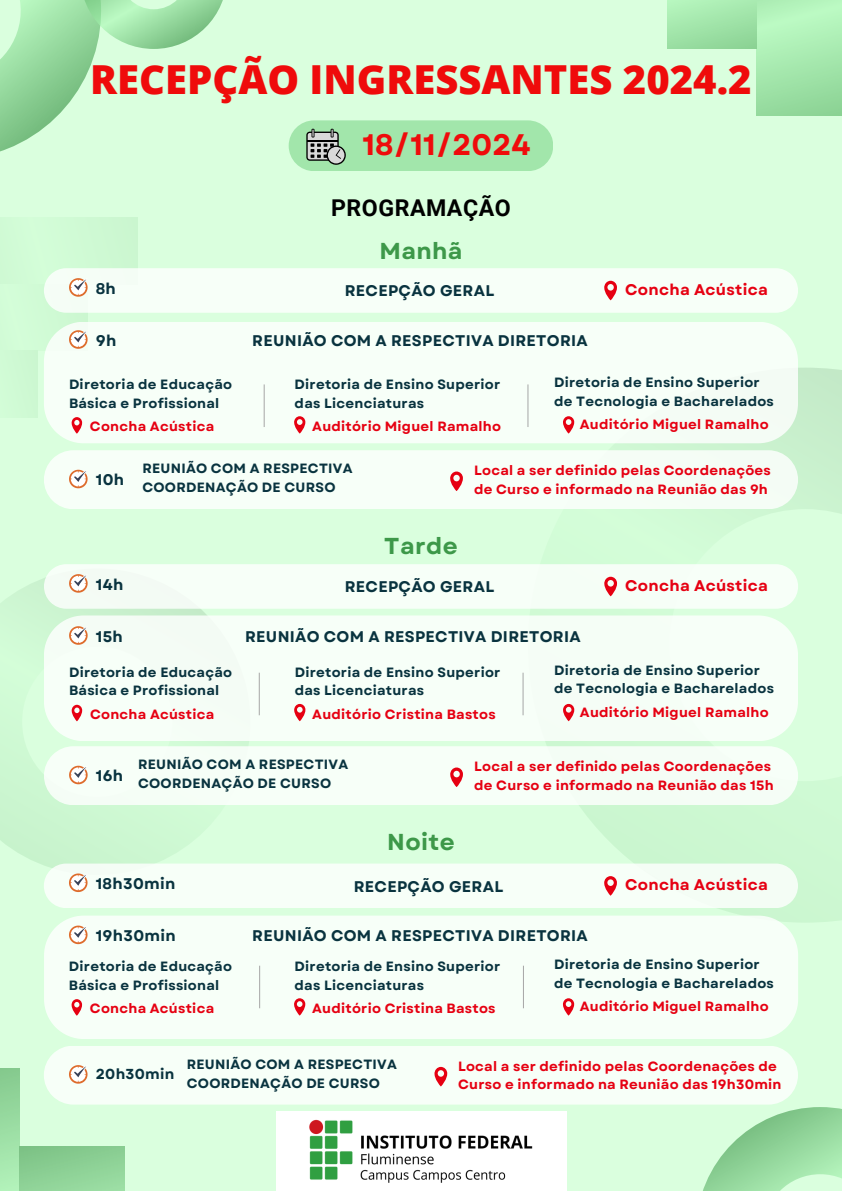
<style>
.page{position:relative;width:842px;height:1191px;background:#fff}
.page>*{position:absolute;margin:0;border:0;box-sizing:border-box;transform-origin:0 0}
.t1{font:800 40px "Open Sans";color:#ef0b0b}
.t2{font:700 29.6px "Garet";color:#ef0b0b}
.t3{font:700 23.2px "Roboto";letter-spacing:.025em;color:#000}
.t4{font:700 23px "Garet";letter-spacing:.02em;color:#3d9849}
.t5{font:700 15.4px "Garet";letter-spacing:.02em;color:#09333f}
.t6{font:700 15.4px "Garet";letter-spacing:.02em;color:#e60012}
.t7{font:700 14.4px "Garet";letter-spacing:.02em;color:#09333f}
.t8{font:700 13.4px/18.8px "Garet";letter-spacing:.02em;color:#09333f}
.t9{font:700 13.4px/18.8px "Garet";letter-spacing:.02em;color:#e60012}
</style>
<div class="page">
<div style="left:0;top:0;width:842px;height:1190px;background:#daffde"></div>
<div style="left:0;top:217px;width:137px;height:67px;background:#d0fbd5"></div>
<div style="left:0;top:284px;width:88px;height:66px;background:#d2fcd7"></div>
<div style="left:0;top:350px;width:38px;height:67px;background:#cff9d3"></div>
<svg style="left:528px;top:368px;width:314px;height:554px"></svg>
<div style="left:44px;top:322px;width:754px;height:121px;background:#f7fff8"></div>
<svg style="left:72px;top:417px;width:10px;height:16px"></svg>
<svg style="left:294px;top:416px;width:11px;height:17px"></svg>
<svg style="left:563px;top:416px;width:11px;height:17px"></svg>
<div style="left:44px;top:268px;width:754px;height:45px;background:#f7fff8"></div>
<svg style="left:69px;top:330px;width:19px;height:19px"></svg>
<div style="left:44px;top:450px;width:754px;height:59px;background:#f7fff8"></div>
<svg style="left:69px;top:469px;width:19px;height:19px"></svg>
<svg style="left:450px;top:471px;width:13px;height:20px"></svg>
<svg style="left:0;top:578px;width:250px;height:287px;fill:#cef9d3"></svg>
<div style="left:44px;top:615px;width:754px;height:126px;background:#f7fff8"></div>
<svg style="left:72px;top:704px;width:10px;height:17px"></svg>
<svg style="left:294px;top:703px;width:11px;height:18px"></svg>
<svg style="left:563px;top:703px;width:11px;height:18px"></svg>
<div style="left:44px;top:564px;width:754px;height:44px;background:#f7fff8"></div>
<svg style="left:69px;top:626px;width:19px;height:18px"></svg>
<div style="left:44px;top:746px;width:754px;height:59px;background:#f7fff8"></div>
<svg style="left:69px;top:765px;width:19px;height:19px"></svg>
<svg style="left:450px;top:767px;width:13px;height:20px"></svg>
<div style="left:44px;top:915px;width:754px;height:123px;background:#f7fff8"></div>
<svg style="left:72px;top:999px;width:10px;height:16px"></svg>
<svg style="left:294px;top:998px;width:11px;height:17px"></svg>
<svg style="left:563px;top:998px;width:11px;height:17px"></svg>
<div style="left:44px;top:863px;width:754px;height:45px;background:#f7fff8"></div>
<svg style="left:69px;top:925px;width:19px;height:19px"></svg>
<div style="left:44px;top:1046px;width:754px;height:58px;background:#f7fff8"></div>
<svg style="left:69px;top:1064px;width:19px;height:19px"></svg>
<svg style="left:434px;top:1066px;width:13px;height:20px"></svg>
<svg style="left:0;top:0;width:223px;height:152px"></svg>
<div style="left:289px;top:120px;width:264px;height:51px;background:#a2e6ab;border-radius:25px"></div>
<svg style="left:306px;top:129px;width:40px;height:36px"></svg>
<div style="left:276px;top:1111px;width:290px;height:79px;background:#fff"></div>
<hr style="left:264px;top:384px;width:1px;height:43px;background:#a6a6a6">
<hr style="left:528px;top:384px;width:1px;height:43px;background:#a6a6a6">
<hr style="left:259px;top:672px;width:1px;height:43px;background:#a6a6a6">
<hr style="left:523px;top:672px;width:1px;height:43px;background:#a6a6a6">
<hr style="left:259px;top:965px;width:1px;height:43px;background:#a6a6a6">
<hr style="left:523px;top:965px;width:1px;height:43px;background:#a6a6a6">
<svg style="left:703px;top:1107px;width:139px;height:83px"></svg>
<div style="left:0;top:1068px;width:19px;height:122px;background:linear-gradient(to bottom,#84c98d,#b2f2ba)"></div>
<div style="left:19px;top:1146px;width:105px;height:44px;background:linear-gradient(to right,#85ca8e,#93d69b)"></div>
<div style="left:756px;top:0;width:86px;height:116px;background:linear-gradient(to bottom,#befcc6,#91d79a)"></div>
<div style="left:668px;top:0;width:88px;height:49px;background:linear-gradient(to bottom,#b0f1b8,#91d79a)"></div>
<img style="left:309px;top:1119px;width:224px;height:62px">
<h3 class="t1" style="left:90px;top:52px;width:663px">RECEPÇÃO INGRESSANTES 2024.2</h3>
<p class="t2" style="left:363px;top:123px;width:169px">18/11/2024</p>
<p class="t3" style="left:331px;top:195px;width:181px">PROGRAMAÇÃO</p>
<h5 class="t5" style="left:96px;top:277px;width:22px">8h</h5>
<p class="t5" style="left:96px;top:329px;width:22px">9h</p>
<p class="t4" style="left:379px;top:234px;width:85px">Manhã</p>
<p class="t5" style="left:345px;top:280px;width:151px">RECEPÇÃO GERAL</p>
<h6 class="t5" style="left:252px;top:329px;width:337px">REUNIÃO COM A RESPECTIVA DIRETORIA</h6>
<h4 class="t6" style="left:625px;top:278px;width:144px">Concha Acústica</h4>
<p class="t8" style="left:69px;top:375px;width:165px">Diretoria de Educação<br>Básica e Profissional</p>
<h6 class="t8" style="left:295px;top:375px;width:207px">Diretoria de Ensino Superior das Licenciaturas</h6>
<h5 class="t9" style="left:312px;top:417px;width:190px">Auditório Miguel Ramalho</h5>
<p class="t9" style="left:90px;top:417px;width:126px">Concha Acústica</p>
<p class="t8" style="left:554px;top:373px;width:221px">Diretoria de Ensino Superior de Tecnologia e Bacharelados</p>
<h6 class="t9" style="left:580px;top:415px;width:190px">Auditório Miguel Ramalho</h6>
<p class="t8" style="left:142px;top:459px;width:212px">REUNIÃO COM A RESPECTIVA<br>COORDENAÇÃO DE CURSO</p>
<p class="t5" style="left:96px;top:468px;width:30px">10h</p>
<p class="t9" style="left:474px;top:461px;width:298px">Local a ser definido pelas Coordenações de Curso e informado na Reunião das 9h</p>
<h4 class="t5" style="left:96px;top:573px;width:29px">14h</h4>
<p class="t5" style="left:96px;top:625px;width:29px">15h</p>
<p class="t4" style="left:384px;top:529px;width:75px">Tarde</p>
<p class="t5" style="left:345px;top:575px;width:151px">RECEPÇÃO GERAL</p>
<p class="t5" style="left:245px;top:625px;width:337px">REUNIÃO COM A RESPECTIVA DIRETORIA</p>
<p class="t6" style="left:625px;top:574px;width:144px">Concha Acústica</p>
<p class="t8" style="left:69px;top:662px;width:165px">Diretoria de Educação<br>Básica e Profissional</p>
<p class="t8" style="left:295px;top:662px;width:207px">Diretoria de Ensino Superior das Licenciaturas</p>
<p class="t9" style="left:312px;top:704px;width:185px">Auditório Cristina Bastos</p>
<p class="t9" style="left:90px;top:704px;width:126px">Concha Acústica</p>
<h6 class="t8" style="left:554px;top:660px;width:221px">Diretoria de Ensino Superior de Tecnologia e Bacharelados</h6>
<p class="t9" style="left:580px;top:702px;width:190px">Auditório Miguel Ramalho</p>
<h6 class="t8" style="left:138px;top:755px;width:212px">REUNIÃO COM A RESPECTIVA<br>COORDENAÇÃO DE CURSO</h6>
<h5 class="t5" style="left:96px;top:764px;width:29px">16h</h5>
<p class="t9" style="left:474px;top:757px;width:301px">Local a ser definido pelas Coordenações de Curso e informado na Reunião das 15h</p>
<p class="t5" style="left:96px;top:872px;width:81px">18h30min</p>
<p class="t5" style="left:96px;top:924px;width:81px">19h30min</p>
<p class="t4" style="left:387px;top:825px;width:69px">Noite</p>
<p class="t5" style="left:354px;top:875px;width:151px">RECEPÇÃO GERAL</p>
<p class="t5" style="left:252px;top:924px;width:337px">REUNIÃO COM A RESPECTIVA DIRETORIA</p>
<h6 class="t6" style="left:625px;top:873px;width:144px">Concha Acústica</h6>
<p class="t8" style="left:69px;top:956px;width:165px">Diretoria de Educação<br>Básica e Profissional</p>
<p class="t8" style="left:295px;top:956px;width:207px">Diretoria de Ensino Superior das Licenciaturas</p>
<h6 class="t9" style="left:312px;top:998px;width:185px">Auditório Cristina Bastos</h6>
<p class="t9" style="left:90px;top:998px;width:126px">Concha Acústica</p>
<h5 class="t8" style="left:554px;top:954px;width:221px">Diretoria de Ensino Superior de Tecnologia e Bacharelados</h5>
<p class="t9" style="left:580px;top:996px;width:190px">Auditório Miguel Ramalho</p>
<h2 class="t7" style="left:96px;top:1063px;width:80px">20h30min</h2>
<h1 class="t8" style="left:187px;top:1054px;width:212px">REUNIÃO COM A RESPECTIVA<br>COORDENAÇÃO DE CURSO</h1>
<p class="t9" style="left:458px;top:1056px;width:325px">Local a ser definido pelas Coordenações de<br>Curso e informado na Reunião das 19h30min</p>
</div>
